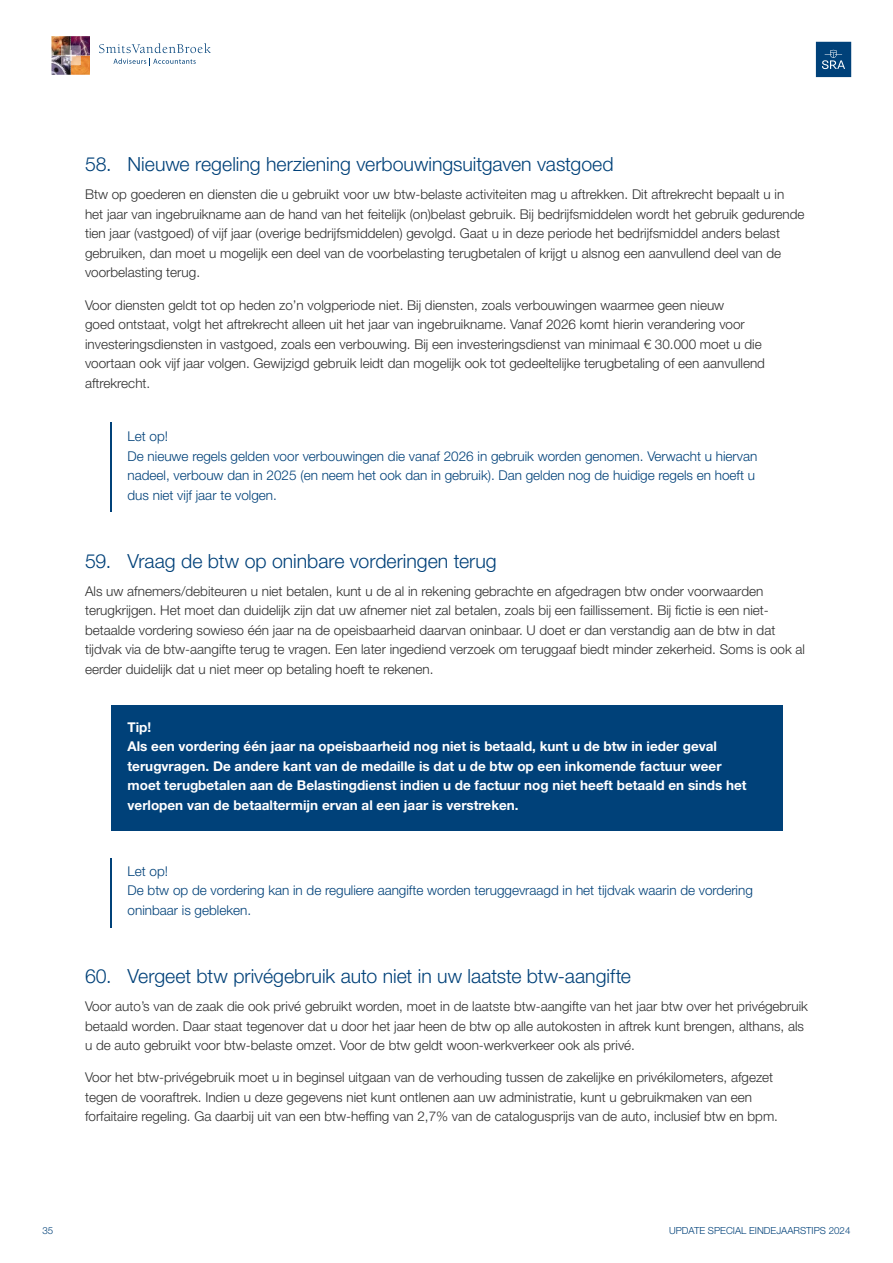
<style>
.page{position:relative;width:893px;height:1263px;background:#fff}
.page>*{position:absolute;margin:0;border:0;box-sizing:border-box;transform-origin:0 0}
.t1{font:300 19.5px "Helvetica Neue LT Std";color:#004179}
.t2{font:300 13.5px/19.5px "Helvetica Neue LT Std";color:#2f2f2f}
.t3{font:300 13.5px/19.5px "Helvetica Neue LT Std";color:#004179}
.t4{font:700 13.5px/19.5px "Helvetica Neue LT Std";color:#fff}
.t5{font:300 9.75px "Helvetica Neue LT Std";color:#004179}
</style>
<div class="page">
<svg style="left:99px;top:43px;width:112px;height:23px"></svg>
<img style="left:51px;top:36px;width:1px;height:39px">
<svg style="left:52px;top:36px;width:38px;height:39px"></svg>
<div style="left:817px;top:43px;width:33px;height:33px;background:#004179"></div>
<svg style="left:822px;top:50px;width:23px;height:19px"></svg>
<div style="left:816px;top:42px;width:35px;height:35px;border:2px solid #004179"></div>
<hr style="left:111px;top:423px;width:1px;height:89px;background:#004179">
<div style="left:111px;top:705px;width:671px;height:125px;background:#004179"></div>
<hr style="left:111px;top:858px;width:1px;height:69px;background:#004179">
<h1 class="t1" style="left:85px;top:152px;width:530px">58. Nieuwe regeling herziening verbouwingsuitgaven vastgoed</h1>
<p class="t2" style="left:85px;top:184px;width:721px">Btw op goederen en diensten die u gebruikt voor uw btw-belaste activiteiten mag u aftrekken. Dit aftrekrecht bepaalt u in het jaar van ingebruikname aan de hand van het feitelijk (on)belast gebruik. Bij bedrijfsmiddelen wordt het gebruik gedurende tien jaar (vastgoed) of vijf jaar (overige bedrijfsmiddelen) gevolgd. Gaat u in deze periode het bedrijfsmiddel anders belast gebruiken, dan moet u mogelijk een deel van de voorbelasting terugbetalen of krijgt u alsnog een aanvullend deel van de voorbelasting terug.</p>
<p class="t2" style="left:85px;top:295px;width:681px">Voor diensten geldt tot op heden zo’n volgperiode niet. Bij diensten, zoals verbouwingen waarmee geen nieuw<br>goed ontstaat, volgt het aftrekrecht alleen uit het jaar van ingebruikname. Vanaf 2026 komt hierin verandering voor investeringsdiensten in vastgoed, zoals een verbouwing. Bij een investeringsdienst van minimaal € 30.000 moet u die voortaan ook vijf jaar volgen. Gewijzigd gebruik leidt dan mogelijk ook tot gedeeltelijke terugbetaling of een aanvullend aftrekrecht.</p>
<p class="t3" style="left:128px;top:426px;width:631px">Let op!<br>De nieuwe regels gelden voor verbouwingen die vanaf 2026 in gebruik worden genomen. Verwacht u hiervan nadeel, verbouw dan in 2025 (en neem het ook dan in gebruik). Dan gelden nog de huidige regels en hoeft u dus niet vijf jaar te volgen.</p>
<h1 class="t1" style="left:85px;top:549px;width:413px">59. Vraag de btw op oninbare vorderingen terug</h1>
<p class="t2" style="left:85px;top:581px;width:721px">Als uw afnemers/debiteuren u niet betalen, kunt u de al in rekening gebrachte en afgedragen btw onder voorwaarden terugkrijgen. Het moet dan duidelijk zijn dat uw afnemer niet zal betalen, zoals bij een faillissement. Bij fictie is een niet&shy;betaalde vordering sowieso één jaar na de opeisbaarheid daarvan oninbaar. U doet er dan verstandig aan de btw in dat tijdvak via de btw-aangifte terug te vragen. Een later ingediend verzoek om teruggaaf biedt minder zekerheid. Soms is ook al eerder duidelijk dat u niet meer op betaling hoeft te rekenen.</p>
<p class="t4" style="left:128px;top:717px;width:620px">Tip!<br>Als een vordering één jaar na opeisbaarheid nog niet is betaald, kunt u de btw in ieder geval terugvragen. De andere kant van de medaille is dat u de btw op een inkomende factuur weer moet terugbetalen aan de Belastingdienst indien u de factuur nog niet heeft betaald en sinds het verlopen van de betaaltermijn ervan al een jaar is verstreken.</p>
<p class="t3" style="left:128px;top:861px;width:627px">Let op!<br>De btw op de vordering kan in de reguliere aangifte worden teruggevraagd in het tijdvak waarin de vordering oninbaar is gebleken.</p>
<h1 class="t1" style="left:85px;top:964px;width:547px">60. Vergeet btw privégebruik auto niet in uw laatste btw-aangifte</h1>
<p class="t2" style="left:85px;top:996px;width:724px">Voor auto’s van de zaak die ook privé gebruikt worden, moet in de laatste btw-aangifte van het jaar btw over het privégebruik betaald worden. Daar staat tegenover dat u door het jaar heen de btw op alle autokosten in aftrek kunt brengen, althans, als u de auto gebruikt voor btw-belaste omzet. Voor de btw geldt woon-werkverkeer ook als privé.</p>
<p class="t2" style="left:85px;top:1068px;width:694px">Voor het btw-privégebruik moet u in beginsel uitgaan van de verhouding tussen de zakelijke en privékilometers, afgezet tegen de vooraftrek. Indien u deze gegevens niet kunt ontlenen aan uw administratie, kunt u gebruikmaken van een forfaitaire regeling. Ga daarbij uit van een btw-heffing van 2,7% van de catalogusprijs van de auto, inclusief btw en bpm.</p>
<p class="t5" style="left:43px;top:1224px;width:12px">35</p>
<p class="t5" style="left:669px;top:1224px;width:183px">UPDATE SPECIAL EINDEJAARSTIPS 2024</p>
</div>
